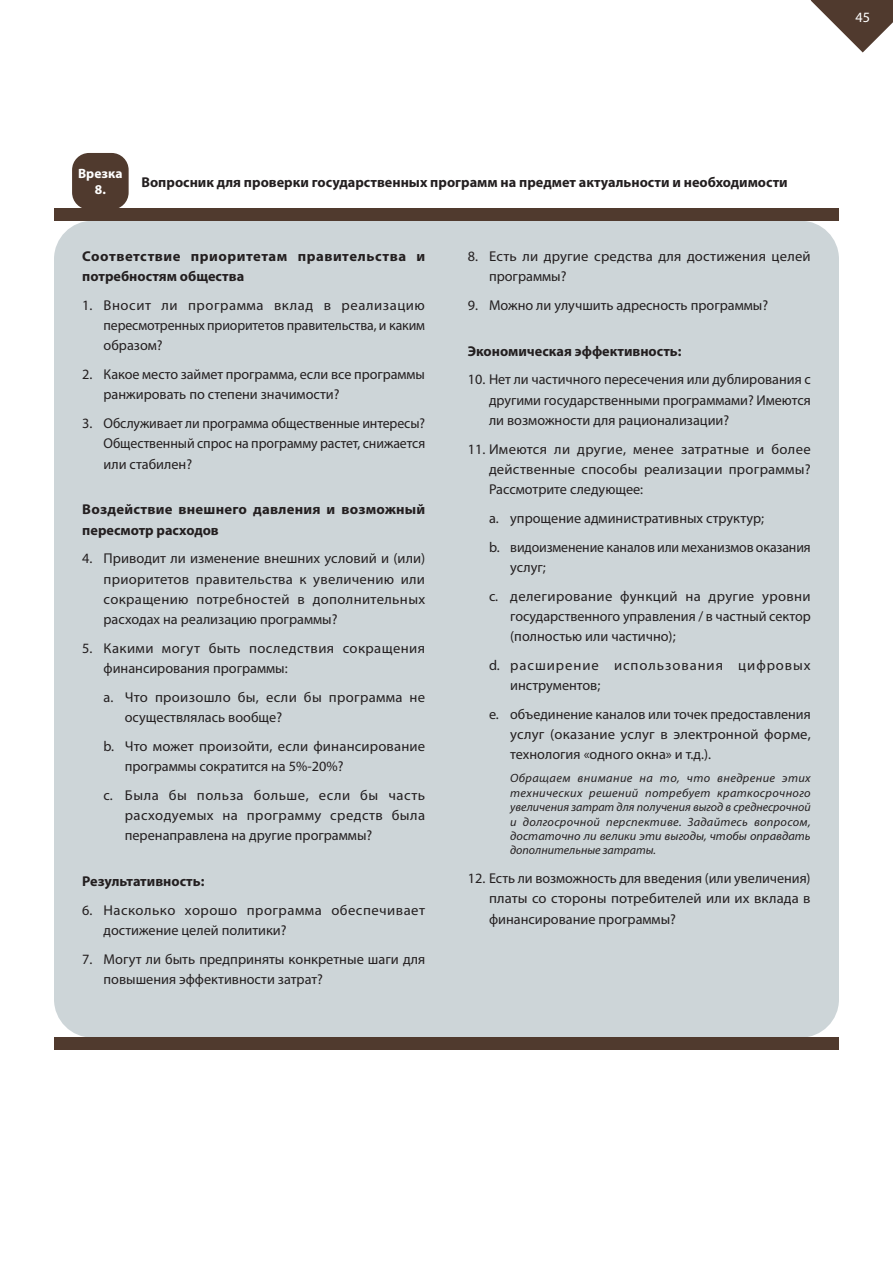
<style>
.page{position:relative;width:893px;height:1263px;background:#fff}
.page>*{position:absolute;margin:0;border:0;box-sizing:border-box;transform-origin:0 0}
.t1{font:14.25px/20.2px "Myriad Pro";color:#231f20;text-align:justify}
.Body_text{font:700 14.25px/20.2px "Myriad Pro";color:#231f20}
.t2{font:14.25px/20.2px "Myriad Pro";letter-spacing:.025em;color:#231f20}
.t3{font:14.25px/20.2px "Myriad Pro";letter-spacing:.03em;color:#231f20}
.Body_text-2{font:700 14.25px/20.2px "Myriad Pro";letter-spacing:.03em;color:#231f20}
.t4{font:14.25px/20.2px "Myriad Pro";letter-spacing:.02em;color:#231f20}
.t5{font:14.25px/20.2px "Myriad Pro";letter-spacing:.065em;color:#231f20}
.t6{font:14.25px "Myriad Pro";color:#fff}
.Body_text-3{font:700 13.5px/16.2px "Myriad Pro";color:#fff;text-align:center}
.Body_text-4{font:italic 12px/14.4px "Myriad Pro";letter-spacing:.005em;color:#231f20;text-align:justify}
</style>
<div class="page">
<svg style="left:811px;top:0;width:82px;height:53px"></svg>
<div style="left:54px;top:221px;width:785px;height:816px;background:#cdd5d8;border-radius:38px"></div>
<div style="left:54px;top:208px;width:785px;height:13px;background:#503a2e"></div>
<div style="left:54px;top:1037px;width:785px;height:13px;background:#503a2e"></div>
<div style="left:72px;top:153px;width:57px;height:56px;background:#503a2e;border-radius:17px"></div>
<p class="t6" style="left:855px;top:8px;width:16px">45</p>
<p class="Body_text-3" style="left:78px;top:165px;width:46px">Врезка<br>8.</p>
<p class="Body_text" style="left:141px;top:171px;width:648px">Вопросник для проверки государственных программ на предмет актуальности и необходимости</p>
<p class="Body_text-2" style="left:82px;top:245px;width:344px">Соответствие приоритетам правительства и потребностям общества</p>
<p class="t1" style="left:104px;top:295px;width:323px;text-indent:-21px">1. Вносит ли программа вклад в реализацию пересмотренных приоритетов правительства, и каким образом?</p>
<p class="t1" style="left:104px;top:364px;width:323px;text-indent:-21px">2. Какое место займет программа, если все программы ранжировать по степени значимости?</p>
<p class="t1" style="left:104px;top:413px;width:323px;text-indent:-21px">3. Обслуживает ли программа общественные интересы?<br>Общественный спрос на программу растет, снижается или стабилен?</p>
<p class="Body_text" style="left:82px;top:499px;width:344px">Воздействие внешнего давления и возможный пересмотр расходов</p>
<p class="t1" style="left:104px;top:548px;width:323px;text-indent:-21px">4. Приводит ли изменение внешних условий и (или) приоритетов правительства к увеличению или сокращению потребностей в дополнительных расходах на реализацию программы?</p>
<p class="t2" style="left:104px;top:638px;width:323px;text-indent:-21px">5. Какими могут быть последствия сокращения финансирования программы:</p>
<p class="t4" style="left:125px;top:687px;width:302px;text-indent:-21px">a. Что произошло бы, если бы программа не осуществлялась вообще?</p>
<p class="t1" style="left:125px;top:736px;width:302px;text-indent:-21px">b. Что может произойти, если финансирование программы сократится на 5%-20%?</p>
<p class="t1" style="left:125px;top:785px;width:302px;text-indent:-21px">c. Была бы польза больше, если бы часть расходуемых на программу средств была перенаправлена на другие программы?</p>
<p class="Body_text" style="left:82px;top:871px;width:124px">Результативность:</p>
<p class="t3" style="left:104px;top:900px;width:323px;text-indent:-21px">6. Насколько хорошо программа обеспечивает достижение целей политики?</p>
<p class="t1" style="left:104px;top:949px;width:323px;text-indent:-21px">7. Могут ли быть предприняты конкретные шаги для повышения эффективности затрат?</p>
<p class="t1" style="left:489px;top:246px;width:323px;text-indent:-21px">8. Есть ли другие средства для достижения целей программы?</p>
<p class="t1" style="left:468px;top:295px;width:302px">9. Можно ли улучшить адресность программы?</p>
<p class="Body_text" style="left:468px;top:340px;width:215px">Экономическая эффективность:</p>
<p class="t1" style="left:489px;top:369px;width:323px;text-indent:-21px">10. Нет ли частичного пересечения или дублирования с другими государственными программами? Имеются ли возможности для рационализации?</p>
<p class="t1" style="left:489px;top:438px;width:323px;text-indent:-21px">11. Имеются ли другие, менее затратные и более действенные способы реализации программы?<br>Рассмотрите следующее:</p>
<p class="t1" style="left:489px;top:508px;width:277px">a. упрощение административных структур;</p>
<p class="t1" style="left:510px;top:536px;width:302px;text-indent:-21px">b. видоизменение каналов или механизмов оказания услуг;</p>
<p class="t1" style="left:510px;top:585px;width:302px;text-indent:-21px">c. делегирование функций на другие уровни государственного управления / в частный сектор (полностью или частично);</p>
<p class="t5" style="left:510px;top:655px;width:302px;text-indent:-21px">d. расширение использования цифровых инструментов;</p>
<p class="t1" style="left:510px;top:704px;width:302px;text-indent:-21px">e. объединение каналов или точек предоставления услуг (оказание услуг в электронной форме, технология «одного окна» и т.д.).</p>
<p class="Body_text-4" style="left:510px;top:771px;width:302px">Обращаем внимание на то, что внедрение этих технических решений потребует краткосрочного увеличения затрат для получения выгод в среднесрочной и долгосрочной перспективе. Задайтесь вопросом, достаточно ли велики эти выгоды, чтобы оправдать дополнительные затраты.</p>
<p class="t1" style="left:489px;top:868px;width:323px;text-indent:-21px">12. Есть ли возможность для введения (или увеличения) платы со стороны потребителей или их вклада в финансирование программы?</p>
</div>
